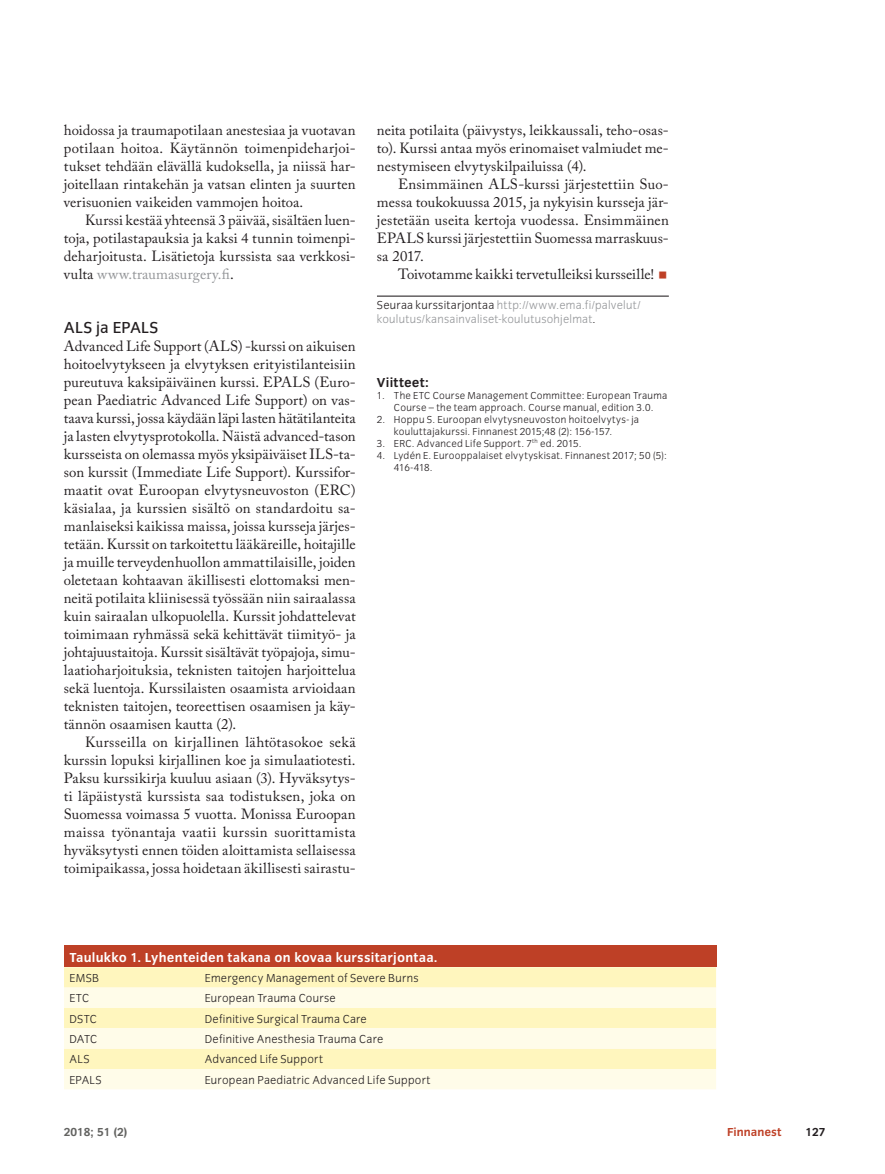
<style>
.page{position:relative;width:885px;height:1174px;background:#fff}
.page>*{position:absolute;margin:0;border:0;box-sizing:border-box;transform-origin:0 0}
.t1{font:16.5px "Congress Sans";letter-spacing:.01em;color:#231e20}
.t2{font:14.7px/18px "Adobe Caslon Pro";letter-spacing:.01em;color:#231e20;text-align:justify}
.t3{font:700 13.5px "Congress Sans";letter-spacing:.015em;color:#fff}
.t4{font:700 13.5px "Congress Sans";letter-spacing:.02em;color:#231e20}
.t5{font:300 12px "Congress Sans";letter-spacing:.02em;color:#231e20}
.t6{font:300 12px/13.5px "Congress Sans";letter-spacing:.02em;color:#939598}
.t7{font:700 12px "Congress Sans";color:#636361}
.t8{font:700 12px "Congress Sans";color:#be4026}
.t9{font:700 12px "Congress Sans";color:#231e20}
.t10{font:300 10.5px/12px "Congress Sans";letter-spacing:.025em;color:#231e20}
.s1{color:#939598}
.s2{color:#231e20}
</style>
<div class="page">
<hr style="left:377px;top:295px;width:291px;height:2px;background:#231e20">
<div style="left:64px;top:945px;width:652px;height:22px;background:#be4026"></div>
<div style="left:64px;top:967px;width:652px;height:20px;background:#fff6be"></div>
<svg style="left:64px;top:987px;width:652px;height:102px;background:#fff9d8"></svg>
<p class="t2" style="left:64px;top:121px;width:293px">hoidossa ja traumapotilaan anestesiaa ja vuotavan potilaan hoitoa. Käytännön toimenpideharjoi&shy;tukset tehdään elävällä kudoksella, ja niissä har&shy;joitellaan rintakehän ja vatsan elinten ja suurten verisuonien vaikeiden vammojen hoitoa.</p>
<p class="t2" style="left:64px;top:211px;width:293px;text-indent:21px">Kurssi kestää yhteensä 3 päivää, sisältäen luen&shy;toja, potilastapauksia ja kaksi 4 tunnin toimenpi&shy;deharjoitusta. Lisätietoja kurssista saa verkkosi&shy;vulta <span class="s1">www.traumasurgery.fi</span>.</p>
<p class="t1" style="left:64px;top:318px;width:96px">ALS ja EPALS</p>
<p class="t2" style="left:64px;top:337px;width:293px">Advanced Life Support (ALS) -kurssi on aikuisen hoitoelvytykseen ja elvytyksen erityistilanteisiin pureutuva kaksipäiväinen kurssi. EPALS (Euro&shy;pean Paediatric Advanced Life Support) on vas&shy;taava kurssi, jossa käydään läpi lasten hätätilanteita ja lasten elvytysprotokolla. Näistä advanced-tason kursseista on olemassa myös yksipäiväiset ILS-ta&shy;son kurssit (Immediate Life Support). Kurssifor&shy;maatit ovat Euroopan elvytysneuvoston (ERC) käsialaa, ja kurssien sisältö on standardoitu sa&shy;manlaiseksi kaikissa maissa, joissa kursseja järjes&shy;tetään. Kurssit on tarkoitettu lääkäreille, hoitajille ja muille terveydenhuollon ammattilaisille, joiden oletetaan kohtaavan äkillisesti elottomaksi men&shy;neitä potilaita kliinisessä työssään niin sairaalassa kuin sairaalan ulkopuolella. Kurssit johdattelevat toimimaan ryhmässä sekä kehittävät tiimityö- ja johtajuustaitoja. Kurssit sisältävät työpajoja, simu&shy;laatioharjoituksia, teknisten taitojen harjoittelua sekä luentoja. Kurssilaisten osaamista arvioidaan teknisten taitojen, teoreettisen osaamisen ja käy&shy;tännön osaamisen kautta (2).</p>
<p class="t2" style="left:64px;top:733px;width:293px;text-indent:21px">Kursseilla on kirjallinen lähtötasokoe sekä kurssin lopuksi kirjallinen koe ja simulaatiotesti.<br>Paksu kurssikirja kuuluu asiaan (3). Hyväksytys&shy;ti läpäistystä kurssista saa todistuksen, joka on Suomessa voimassa 5 vuotta. Monissa Euroopan maissa työnantaja vaatii kurssin suorittamista hyväksytysti ennen töiden aloittamista sellaisessa toimipaikassa, jossa hoidetaan äkillisesti sairastu-</p>
<p class="t2" style="left:377px;top:121px;width:293px">neita potilaita (päivystys, leikkaussali, teho-osas&shy;to). Kurssi antaa myös erinomaiset valmiudet me&shy;nestymiseen elvytyskilpailuissa (4).</p>
<p class="t2" style="left:377px;top:175px;width:293px;text-indent:21px">Ensimmäinen ALS-kurssi järjestettiin Suo&shy;messa toukokuussa 2015, ja nykyisin kursseja jär&shy;jestetään useita kertoja vuodessa. Ensimmäinen EPALS kurssi järjestettiin Suomessa marraskuus&shy;sa 2017.</p>
<p class="t2" style="left:398px;top:265px;width:257px">Toivotamme kaikki tervetulleiksi kursseille!</p>
<p class="t6" style="left:377px;top:299px;width:265px"><span class="s2">Seuraa kurssitarjontaa</span> http://www.ema.fi/palvelut/ koulutus/kansainvaliset-koulutusohjelmat<span class="s2">.</span></p>
<p class="t4" style="left:377px;top:375px;width:53px">Viitteet:</p>
<p class="t10" style="left:377px;top:389px;width:292px;text-align:center">1. The ETC Course Management Committee: European Trauma<br>Course – the team approach. Course manual, edition 3.0.</p>
<p class="t10" style="left:394px;top:413px;width:246px;text-indent:-17px">2. Hoppu S. Euroopan elvytysneuvoston hoitoelvytys- ja kouluttajakurssi. Finnanest 2015;48 (2): 156-157.</p>
<p class="t10" style="left:377px;top:437px;width:206px">3. ERC. Advanced Life Support. 7<sup>th</sup> ed. 2015.</p>
<p class="t10" style="left:394px;top:449px;width:274px;text-indent:-17px">4. Lydén E. Eurooppalaiset elvytyskisat. Finnanest 2017; 50 (5):<br>416-418.</p>
<p class="t3" style="left:69px;top:949px;width:369px">Taulukko 1. Lyhenteiden takana on kovaa kurssitarjontaa.</p>
<p class="t5" style="left:69px;top:971px;width:31px">EMSB</p>
<p class="t5" style="left:205px;top:971px;width:215px">Emergency Management of Severe Burns</p>
<p class="t5" style="left:69px;top:992px;width:21px">ETC</p>
<p class="t5" style="left:205px;top:992px;width:132px">European Trauma Course</p>
<p class="t5" style="left:69px;top:1012px;width:29px">DSTC</p>
<p class="t5" style="left:205px;top:1012px;width:163px">Definitive Surgical Trauma Care</p>
<p class="t5" style="left:69px;top:1032px;width:29px">DATC</p>
<p class="t5" style="left:205px;top:1032px;width:180px">Definitive Anesthesia Trauma Care</p>
<p class="t5" style="left:69px;top:1053px;width:21px">ALS</p>
<p class="t5" style="left:205px;top:1053px;width:120px">Advanced Life Support</p>
<p class="t5" style="left:69px;top:1073px;width:34px">EPALS</p>
<p class="t5" style="left:205px;top:1073px;width:227px">European Paediatric Advanced Life Support</p>
<p class="t7" style="left:64px;top:1125px;width:65px">2018; 51 (2)</p>
<p class="t8" style="left:727px;top:1125px;width:56px">Finnanest</p>
<p class="t9" style="left:805px;top:1125px;width:22px">127</p>
</div>
